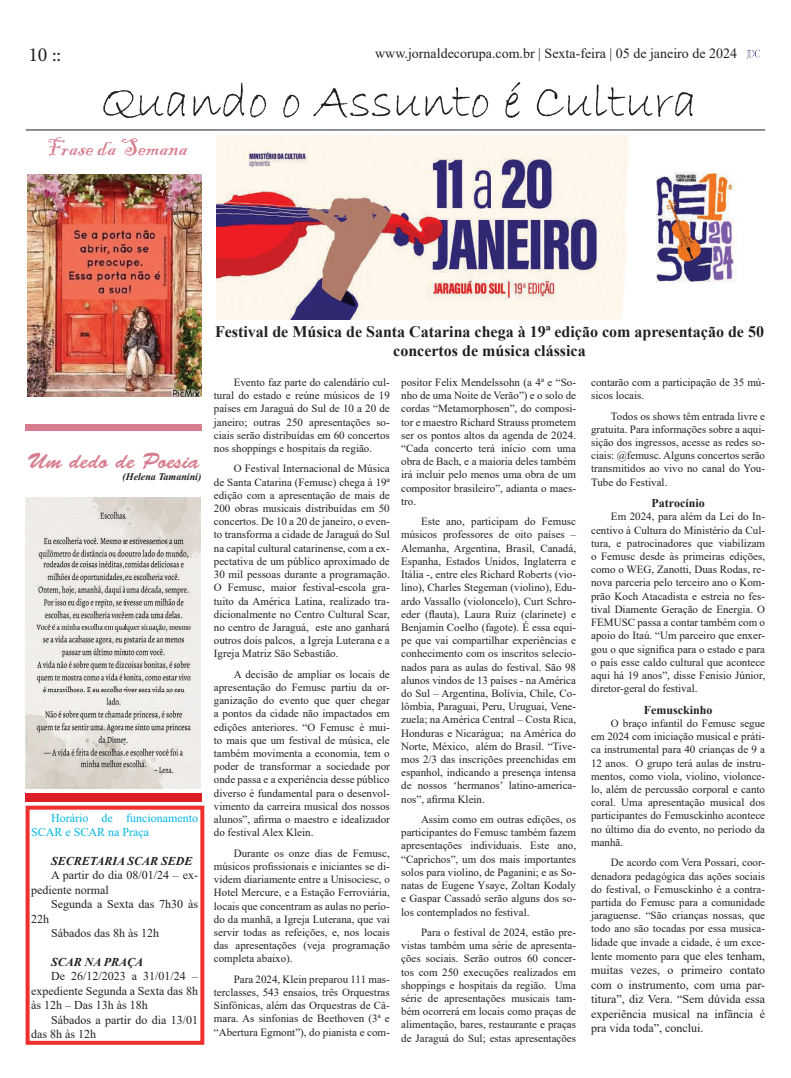
<style>
.page{position:relative;width:791px;height:1078px;background:#fff}
.page>*{position:absolute;margin:0;border:0;box-sizing:border-box;transform-origin:0 0}
.t1{font:50px "Bradley Hand ITC";color:#231f20}
.t2{font:25px "Blackadder ITC";color:#d87d8f}
.t3{font:22px "Brush Script Std";color:#d87d8f}
.t4{font:20px "Minion Pro";color:#231f20}
.t5{font:700 16px/19.2px "Times New Roman";color:#231f20;text-align:center}
.t6{font:14px "Times New Roman";color:#231f20}
.t7{font:12px/14.4px "Times New Roman";color:#231f20;text-align:justify}
.t8{font:12px/14.4px "Times New Roman";color:#00b8e5}
.t9{font:italic 700 12px "Times New Roman";color:#231f20}
.t10{font:700 12px "Times New Roman";color:#231f20}
.t11{font:11px/13.2px "Times New Roman";color:#231f20;text-align:justify}
.t12{font:italic 700 10px "Times New Roman";color:#231f20}
.s1{font-size:12px}
</style>
<div class="page">
<svg style="left:747px;top:50px;width:13px;height:9px"></svg>
<div style="left:26px;top:792px;width:176px;height:9px;background:#db1f25"></div>
<div style="left:26px;top:424px;width:176px;height:7px;background:#d87d8f"></div>
<hr style="left:26px;top:129px;width:739px;height:1px;background:#231f20">
<img style="left:26px;top:497px;width:175px;height:291px">
<img style="left:27px;top:174px;width:174px;height:222px">
<img style="left:216px;top:135px;width:522px;height:184px">
<div style="left:26px;top:805px;width:178px;height:239px;border:4px solid #ee2f2d"></div>
<h3 class="t4" style="left:28px;top:42px;width:34px">10 ::</h3>
<p class="t6" style="left:375px;top:43px;width:363px">www.jornaldecorupa.com.br | Sexta-feira | 05 de janeiro de 2024</p>
<h1 class="t1" style="left:100px;top:70px;width:598px">Quando o Assunto é Cultura</h1>
<h2 class="t2" style="left:46px;top:132px;width:143px">Frase da Semana</h2>
<h3 class="t3" style="left:27px;top:448px;width:174px">Um dedo de Poesia</h3>
<p class="t12" style="left:123px;top:470px;width:80px">(Helena Tamanini)</p>
<p class="t8" style="left:31px;top:810px;width:168px;text-indent:20px">Horário de funcionamento<br>SCAR e SCAR na Praça</p>
<p class="t9" style="left:51px;top:852px;width:143px">SECRETARIA SCAR SEDE</p>
<p class="t7" style="left:31px;top:867px;width:168px;text-indent:20px">A partir do dia 08/01/24 – ex&shy;pediente normal</p>
<p class="t7" style="left:51px;top:896px;width:148px">Segunda a Sexta das 7h30 às</p>
<p class="t7" style="left:31px;top:910px;width:19px">22h</p>
<p class="t7" style="left:51px;top:925px;width:109px">Sábados das 8h às 12h</p>
<p class="t9" style="left:51px;top:953px;width:94px">SCAR NA PRAÇA</p>
<p class="t7" style="left:31px;top:968px;width:168px;text-indent:20px">De 26/12/2023 a 31/01/24 – expediente Segunda a Sexta das 8h às 12h – Das 13h às 18h</p>
<p class="t7" style="left:31px;top:1011px;width:168px;text-indent:20px">Sábados a partir do dia 13/01 das 8h às 12h</p>
<h3 class="t5" style="left:215px;top:321px;width:550px">Festival de Música de Santa Catarina chega à 19ª edição com apresentação de 50 concertos de música clássica</h3>
<p class="t11" style="left:401px;top:375px;width:176px">positor Felix Mendelssohn (a 4ª e “So&shy;nho de uma Noite de Verão”) e o solo de cordas “Metamorphosen”, do composi&shy;tor e maestro Richard Strauss prometem ser os pontos altos da agenda de 2024. “Cada concerto terá início com uma obra de Bach, e a maioria deles também irá incluir pelo menos uma obra de um compositor brasileiro”, adianta o maes&shy;tro.</p>
<p class="t11" style="left:401px;top:514px;width:176px;text-indent:20px">Este ano, participam do Femusc músicos professores de oito países – Alemanha, Argentina, Brasil, Canadá, Espanha, Estados Unidos, Inglaterra e Itália -, entre eles Richard Roberts (vio&shy;lino), Charles Stegeman (violino), Edu&shy;ardo Vassallo (violoncelo), Curt Schro&shy;eder (flauta), Laura Ruiz (clarinete) e Benjamin Coelho (fagote). É essa equi&shy;pe que vai compartilhar experiências e conhecimento com os inscritos selecio&shy;nados para as aulas do festival. São 98 alunos vindos de 13 países - na América do Sul – Argentina, Bolívia, Chile, Co&shy;lômbia, Paraguai, Peru, Uruguai, Vene&shy;zuela; na América Central – Costa Rica, Honduras e Nicarágua; na América do Norte, México, além do Brasil. “Tive&shy;mos 2/3 das inscrições preenchidas em espanhol, indicando a presença intensa de nossos ‘hermanos’ latino-america&shy;nos”, afirma Klein.</p>
<p class="t11" style="left:401px;top:812px;width:176px;text-indent:20px">Assim como em outras edições, os participantes do Femusc também fazem apresentações individuais. Este ano, “Caprichos”, um dos mais importantes solos para violino, de Paganini; e as So&shy;natas de Eugene Ysaye, Zoltan Kodaly e Gaspar Cassadó serão alguns dos so&shy;los contemplados no festival.</p>
<p class="t11" style="left:401px;top:925px;width:176px;text-indent:20px">Para o festival de 2024, estão pre&shy;vistas também uma série de apresenta&shy;ções sociais. Serão outros 60 concer&shy;tos com 250 execuções realizados em shoppings e hospitais da região. Uma série de apresentações musicais tam&shy;bém ocorrerá em locais como praças de alimentação, bares, restaurante e praças de Jaraguá do Sul; estas apresentações</p>
<p class="t11" style="left:214px;top:375px;width:177px;text-indent:20px">Evento faz parte do calendário cul&shy;tural do estado e reúne músicos de 19 países em Jaraguá do Sul de 10 a 20 de janeiro; outras 250 apresentações so&shy;ciais serão distribuídas em 60 concertos nos shoppings e hospitais da região.</p>
<p class="t11" style="left:214px;top:461px;width:177px;text-indent:20px">O Festival Internacional de Música de Santa Catarina (Femusc) chega à 19ª edição com a apresentação de mais de 200 obras musicais distribuídas em 50 concertos. De 10 a 20 de janeiro, o even&shy;to transforma a cidade de Jaraguá do Sul na capital cultural catarinense, com a ex&shy;pectativa de um público aproximado de 30 mil pessoas durante a programação.<br>O Femusc, maior festival-escola gra&shy;tuito da América Latina, realizado tra&shy;dicionalmente no Centro Cultural Scar, no centro de Jaraguá, este ano ganhará outros dois palcos, a Igreja Luterana e a Igreja Matriz São Sebastião.</p>
<p class="t11" style="left:214px;top:667px;width:177px;text-indent:20px">A decisão de ampliar os locais de apresentação do Femusc partiu da or&shy;ganização do evento que quer chegar a pontos da cidade não impactados em edições anteriores. “O Femusc é mui&shy;to mais que um festival de música, ele também movimenta a economia, tem o poder de transformar a sociedade por onde passa e a experiência desse público diverso é fundamental para o desenvol&shy;vimento da carreira musical dos nossos alunos”, afirma o maestro e idealizador do festival Alex Klein.</p>
<p class="t11" style="left:214px;top:845px;width:177px;text-indent:20px">Durante os onze dias de Femusc, músicos profissionais e iniciantes se di&shy;videm diariamente entre a Unisociesc, o Hotel Mercure, e a Estação Ferroviária, locais que concentram as aulas no perío&shy;do da manhã, a Igreja Luterana, que vai servir todas as refeições, e, nos locais das apresentações (veja programação completa abaixo).</p>
<p class="t11" style="left:214px;top:971px;width:177px;text-indent:20px">Para 2024, Klein preparou 111 mas&shy;terclasses, 543 ensaios, três Orquestras Sinfônicas, além das Orquestras de Câ&shy;mara. As sinfonias de Beethoven (3ª e “Abertura Egmont”), do pianista e com-</p>
<p class="t11" style="left:591px;top:375px;width:175px">contarão com a participação de 35 mú&shy;sicos locais.</p>
<p class="t11" style="left:591px;top:409px;width:175px;text-indent:20px">Todos os shows têm entrada livre e gratuita. Para informações sobre a aqui&shy;sição dos ingressos, acesse as redes so&shy;ciais: @femusc. Alguns concertos serão transmitidos ao vivo no canal do You-Tube do Festival.</p>
<p class="t10" style="left:651px;top:494px;width:55px">Patrocínio</p>
<p class="t11" style="left:591px;top:509px;width:175px;text-indent:20px">Em 2024, para além da Lei do In&shy;centivo à Cultura do Ministério da Cul&shy;tura, e patrocinadores que viabilizam o Femusc desde às primeiras edições, como o WEG, Zanotti, Duas Rodas, re&shy;nova parceria pelo terceiro ano o Kom&shy;prão Koch Atacadista e estreia no fes&shy;tival Diamente Geração de Energia. O FEMUSC passa a contar também com o apoio do Itaú. “Um parceiro que enxer&shy;gou o que significa para o estado e para o país esse caldo cultural que acontece aqui há 19 anos”, disse Fenisio Júnior, diretor-geral do festival.</p>
<p class="t10" style="left:644px;top:701px;width:70px">Femusckinho</p>
<p class="t11" style="left:591px;top:716px;width:175px;text-indent:20px">O braço infantil do Femusc segue em 2024 com iniciação musical e práti&shy;ca instrumental para 40 crianças de 9 a 12 anos. O grupo terá aulas de instru&shy;mentos, como viola, violino, violonce&shy;lo, além de percussão corporal e canto coral. Uma apresentação musical dos participantes do Femusckinho acontece no último dia do evento, no período da manhã.</p>
<p class="t11" style="left:591px;top:855px;width:175px;text-indent:20px">De acordo com Vera Possari, coor&shy;denadora pedagógica das ações sociais do festival, o Femusckinho é a contra&shy;partida do Femusc para a comunidade jaraguense. “São crianças nossas, que todo ano são tocadas por essa musica&shy;lidade que invade a cidade, é um exce-</p>
<p class="t11" style="left:591px;top:949px;width:175px">lente momento para <span class="s1">que eles tenham,</span></p>
<p class="t7" style="left:591px;top:962px;width:175px">muitas vezes, o primeiro contato com o instrumento, com uma par&shy;titura”, diz Vera. “Sem dúvida essa experiência musical na infância é pra vida toda”, conclui.</p>
</div>
